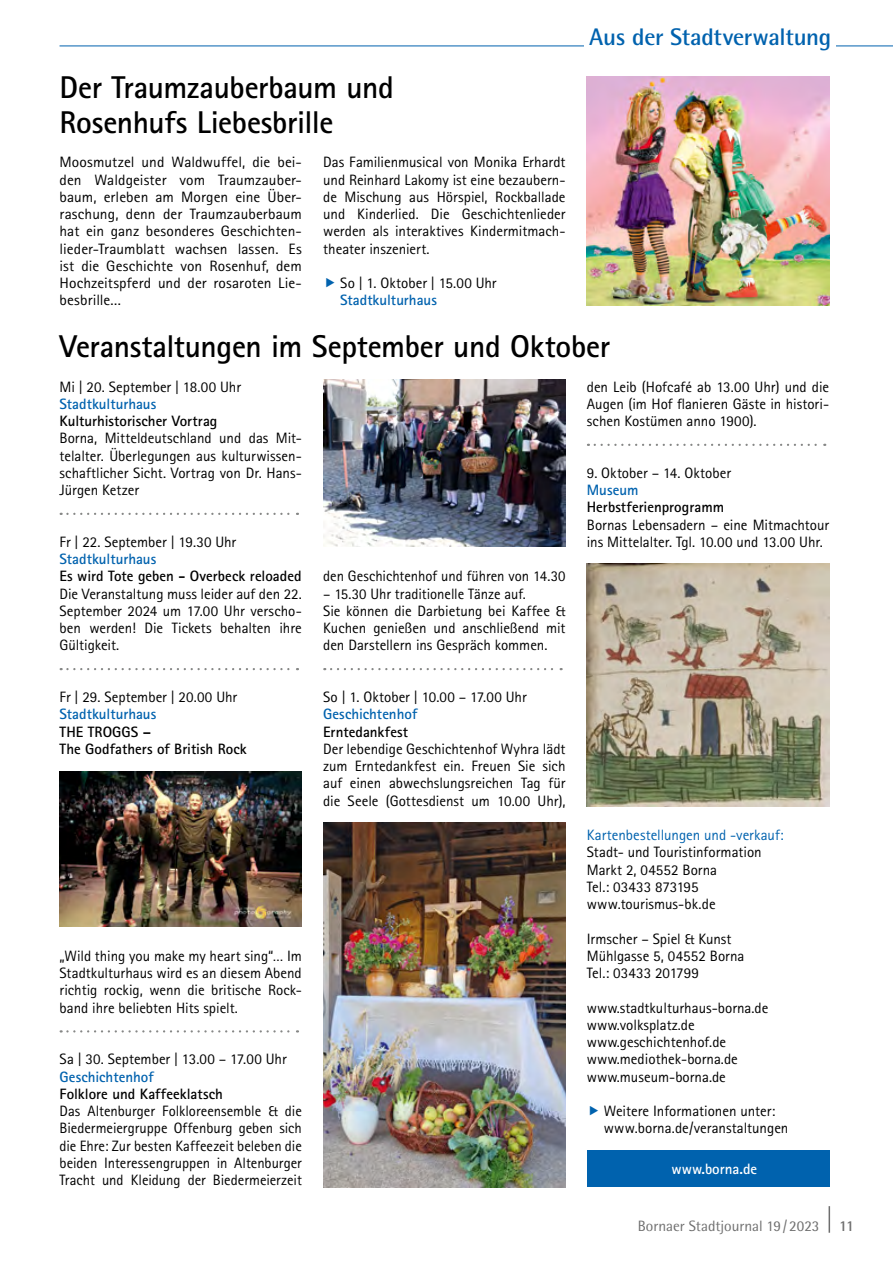
<style>
.page{position:relative;width:893px;height:1263px;background:#fff}
.page>*{position:absolute;margin:0;border:0;box-sizing:border-box;transform-origin:0 0}
.t1{font:700 31.5px/34.5px "Rotis Sans Serif Std";letter-spacing:-.01em;color:#000}
.t2{font:700 24px "Rotis Semi Sans Std";letter-spacing:-.01em;color:#0062ae}
.t3{font:15px/17.2px "Rotis Sans Serif Std";color:#000;text-align:justify}
.t4{font:700 15px/17.2px "Rotis Sans Serif Std";color:#000}
.t5{font:700 15px "Rotis Sans Serif Std";color:#0062ae}
.t6{font:15px "Rotis Sans Serif Std";color:#0062ae}
.t7{font:15px "Rotis Semi Sans Std";color:#6e6e6e}
.t8{font:700 15px "Rotis Sans Serif Std";color:#fff}
.t9{font:700 15px "Rotis Semi Sans Std";color:#6e6e6e}
</style>
<div class="page">
<svg style="left:829px;top:1206px;width:1px;height:27px"></svg>
<hr style="left:60px;top:46px;width:833px;height:1px;background:#0062ae">
<div style="left:584px;top:28px;width:252px;height:24px;background:#fff"></div>
<div style="left:587px;top:1151px;width:242px;height:36px;background:#0062ae"></div>
<svg style="left:61px;top:513px;width:237px;height:2px"></svg>
<svg style="left:61px;top:668px;width:237px;height:2px"></svg>
<svg style="left:61px;top:1030px;width:237px;height:2px"></svg>
<svg style="left:331px;top:668px;width:231px;height:2px"></svg>
<svg style="left:595px;top:444px;width:230px;height:2px"></svg>
<img style="left:60px;top:771px;width:242px;height:155px">
<img style="left:323px;top:380px;width:243px;height:167px">
<img style="left:323px;top:823px;width:243px;height:364px">
<img style="left:587px;top:77px;width:242px;height:228px">
<img style="left:587px;top:564px;width:242px;height:242px">
<h1 class="t1" style="left:60px;top:70px;width:336px">Der Traumzauberbaum und<br>Rosenhufs Liebesbrille</h1>
<p class="t3" style="left:60px;top:153px;width:244px">Moosmutzel und Waldwuffel, die bei&shy;den Waldgeister vom Traumzauber&shy;baum, erleben am Morgen eine Über&shy;raschung, denn der Traumzauberbaum hat ein ganz besonderes Geschichten&shy;lieder-Traumblatt wachsen lassen. Es ist die Geschichte von Rosenhuf, dem Hochzeitspferd und der rosaroten Lie&shy;besbrille...</p>
<p class="t3" style="left:323px;top:153px;width:244px">Das Familienmusical von Monika Erhardt und Reinhard Lakomy ist eine bezaubern&shy;de Mischung aus Hörspiel, Rockballade und Kinderlied. Die Geschichtenlieder werden als interaktives Kindermitmach&shy;theater inszeniert.</p>
<p class="t3" style="left:340px;top:274px;width:158px">So | 1. Oktober | 15.00 Uhr</p>
<p class="t5" style="left:340px;top:291px;width:98px">Stadtkulturhaus</p>
<h2 class="t2" style="left:589px;top:22px;width:244px">Aus der Stadtverwaltung</h2>
<h1 class="t1" style="left:60px;top:329px;width:552px">Veranstaltungen im September und Oktober</h1>
<p class="t3" style="left:60px;top:378px;width:183px">Mi | 20. September | 18.00 Uhr</p>
<p class="t5" style="left:60px;top:394px;width:98px">Stadtkulturhaus</p>
<p class="t4" style="left:60px;top:412px;width:159px">Kulturhistorischer Vortrag</p>
<p class="t3" style="left:60px;top:429px;width:244px">Borna, Mitteldeutschland und das Mit&shy;telalter. Überlegungen aus kulturwissen&shy;schaftlicher Sicht. Vortrag von Dr. Hans-Jürgen Ketzer</p>
<p class="t3" style="left:60px;top:533px;width:178px">Fr | 22. September | 19.30 Uhr</p>
<p class="t5" style="left:60px;top:549px;width:98px">Stadtkulturhaus</p>
<p class="t4" style="left:60px;top:567px;width:244px">Es wird Tote geben - Overbeck reloaded</p>
<p class="t3" style="left:60px;top:585px;width:244px">Die Veranstaltung muss leider auf den 22.<br>September 2024 um 17.00 Uhr verscho&shy;ben werden! Die Tickets behalten ihre Gültigkeit.</p>
<p class="t3" style="left:60px;top:688px;width:179px">Fr | 29. September | 20.00 Uhr</p>
<p class="t5" style="left:60px;top:705px;width:98px">Stadtkulturhaus</p>
<p class="t4" style="left:60px;top:723px;width:189px">THE TROGGS –<br>The Godfathers of British Rock</p>
<p class="t3" style="left:60px;top:947px;width:244px">„Wild thing you make my heart sing“… Im Stadtkulturhaus wird es an diesem Abend richtig rockig, wenn die britische Rock&shy;band ihre beliebten Hits spielt.</p>
<p class="t3" style="left:60px;top:1050px;width:229px">Sa | 30. September | 13.00 – 17.00 Uhr</p>
<p class="t5" style="left:60px;top:1067px;width:96px">Geschichtenhof</p>
<p class="t4" style="left:60px;top:1085px;width:165px">Folklore und Kaffeeklatsch</p>
<p class="t3" style="left:60px;top:1102px;width:244px">Das Altenburger Folkloreensemble &amp; die Biedermeiergruppe Offenburg geben sich die Ehre: Zur besten Kaffeezeit beleben die beiden Interessengruppen in Altenburger Tracht und Kleidung der Biedermeierzeit</p>
<p class="t3" style="left:323px;top:567px;width:244px">den Geschichtenhof und führen von 14.30</p>
<p class="t3" style="left:323px;top:585px;width:244px;text-align:left">– 15.30 Uhr traditionelle Tänze auf.<br>Sie können die Darbietung bei Kaffee &amp; Kuchen genießen und anschließend mit den Darstellern ins Gespräch kommen.</p>
<p class="t3" style="left:323px;top:688px;width:205px">So | 1. Oktober | 10.00 – 17.00 Uhr</p>
<p class="t5" style="left:323px;top:705px;width:96px">Geschichtenhof</p>
<p class="t4" style="left:323px;top:723px;width:86px">Erntedankfest</p>
<p class="t3" style="left:323px;top:740px;width:244px">Der lebendige Geschichtenhof Wyhra lädt zum Erntedankfest ein. Freuen Sie sich auf einen abwechslungsreichen Tag für die Seele (Gottesdienst um 10.00 Uhr),</p>
<p class="t3" style="left:587px;top:378px;width:244px">den Leib (Hofcafé ab 13.00 Uhr) und die Augen (im Hof flanieren Gäste in histori&shy;schen Kostümen anno 1900).</p>
<p class="t3" style="left:587px;top:464px;width:146px">9. Oktober – 14. Oktober</p>
<p class="t5" style="left:587px;top:480px;width:53px">Museum</p>
<p class="t4" style="left:587px;top:498px;width:139px">Herbstferienprogramm</p>
<p class="t3" style="left:587px;top:516px;width:244px">Bornas Lebensadern – eine Mitmachtour ins Mittelalter. Tgl. 10.00 und 13.00 Uhr.</p>
<p class="t6" style="left:587px;top:826px;width:198px">Kartenbestellungen und -verkauf:</p>
<p class="t3" style="left:587px;top:843px;width:176px;text-align:left">Stadt- und Touristinformation<br>Markt 2, 04552 Borna<br>Tel.: 03433 873195 www.tourismus-bk.de</p>
<p class="t3" style="left:587px;top:930px;width:159px;text-align:left">Irmscher – Spiel &amp; Kunst<br>Mühlgasse 5, 04552 Borna<br>Tel.: 03433 201799</p>
<p class="t3" style="left:587px;top:999px;width:183px;text-align:left">www.stadtkulturhaus-borna.de www.volksplatz.de www.geschichtenhof.de www.mediothek-borna.de www.museum-borna.de</p>
<p class="t3" style="left:604px;top:1102px;width:186px">Weitere Informationen unter: www.borna.de/veranstaltungen</p>
<p class="t8" style="left:671px;top:1159px;width:87px">www.borna.de</p>
<p class="t7" style="left:638px;top:1217px;width:183px">Bornaer Stadtjournal 19/2023</p>
<p class="t9" style="left:839px;top:1217px;width:16px">11</p>
</div>
